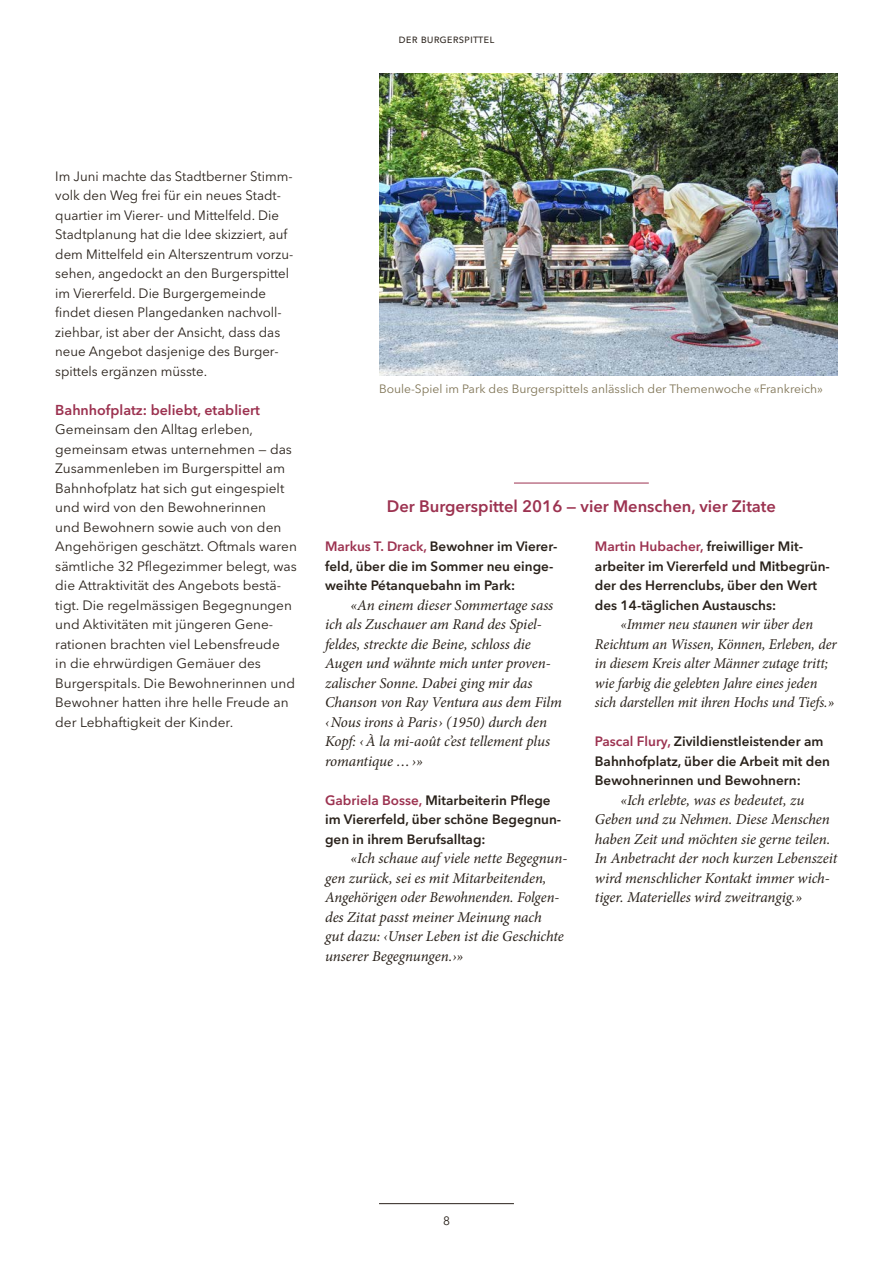
<style>
.page{position:relative;width:893px;height:1263px;background:#fff}
.page>*{position:absolute;margin:0;border:0;box-sizing:border-box;transform-origin:0 0}
.t1{font:600 16.5px "Avenir Next LT Pro";color:#9c3250}
.t2{font:italic 15px/19.5px "Minion Pro";letter-spacing:-.005em;color:#29211a}
.t3{font:600 14.25px "Avenir Next LT Pro";color:#9c3250}
.t4{font:13.5px/19.5px "Avenir Next LT Pro";color:#29211a}
.t5{font:600 13.5px/19.5px "Avenir Next LT Pro";color:#29211a}
.t6{font:12px "Avenir Next LT Pro";color:#7f7455}
.t7{font:12px "Avenir Next LT Pro";color:#29211a}
.s1{color:#9c3250}
</style>
<div class="page">
<hr style="left:379px;top:1203px;width:135px;height:1px;background:#29211a">
<img style="left:379px;top:74px;width:459px;height:302px">
<hr style="left:514px;top:483px;width:135px;height:1px;background:#9c3250">
<p class="t7" style="left:398px;top:32px;width:98px">Der Burgerspittel</p>
<p class="t4" style="left:55px;top:166px;width:240px">Im Juni machte das Stadtberner Stimm&shy;volk den Weg frei für ein neues Stadt&shy;quartier im Vierer- und Mittelfeld. Die Stadtplanung hat die Idee skizziert, auf dem Mittelfeld ein Alterszentrum vorzu&shy;sehen, angedockt an den Burgerspittel im Viererfeld. Die Burgergemeinde findet diesen Plangedanken nachvoll&shy;ziehbar, ist aber der Ansicht, dass das neue Angebot dasjenige des Burger&shy;spittels ergänzen müsste.</p>
<p class="t3" style="left:55px;top:401px;width:206px">Bahnhofplatz: beliebt, etabliert</p>
<p class="t4" style="left:55px;top:420px;width:243px">Gemeinsam den Alltag erleben, gemeinsam etwas unternehmen — das Zusammenleben im Burgerspittel am Bahnhofplatz hat sich gut eingespielt und wird von den Bewohnerinnen<br>und Bewohnern sowie auch von den Angehörigen geschätzt. Oftmals waren sämtliche 32 Pflegezimmer belegt, was die Attraktivität des Angebots bestä&shy;tigt. Die regelmässigen Begegnungen und Aktivitäten mit jüngeren Gene&shy;rationen brachten viel Lebensfreude<br>in die ehrwürdigen Gemäuer des Burgerspitals. Die Bewohnerinnen und Bewohner hatten ihre helle Freude an der Lebhaftigkeit der Kinder.</p>
<p class="t6" style="left:379px;top:382px;width:445px">Boule-Spiel im Park des Burgerspittels anlässlich der Themenwoche «Frankreich»</p>
<p class="t1" style="left:387px;top:496px;width:391px">Der Burgerspittel 2016 — vier Menschen, vier Zitate</p>
<p class="t5" style="left:325px;top:537px;width:234px"><span class="s1">Markus T. Drack,</span> Bewohner im Vierer&shy;feld, über die im Sommer neu einge&shy;weihte Pétanquebahn im Park:</p>
<p class="t2" style="left:325px;top:595px;width:238px;text-indent:26px">«An einem dieser Sommertage sass ich als Zuschauer am Rand des Spiel&shy;feldes, streckte die Beine, schloss die Augen und wähnte mich unter proven&shy;zalischer Sonne. Dabei ging mir das Chanson von Ray Ventura aus dem Film ‹Nous irons à Paris› (1950) durch den Kopf: ‹À la mi-août c’est tellement plus romantique …›»</p>
<p class="t5" style="left:325px;top:790px;width:238px"><span class="s1">Gabriela Bosse,</span> Mitarbeiterin Pflege im Viererfeld, über schöne Begegnun&shy;gen in ihrem Berufsalltag:</p>
<p class="t2" style="left:325px;top:849px;width:244px;text-indent:26px">«Ich schaue auf viele nette Begegnun&shy;gen zurück, sei es mit Mitarbeitenden, Angehörigen oder Bewohnenden. Folgen&shy;des Zitat passt meiner Meinung nach<br>gut dazu: ‹Unser Leben ist die Geschichte unserer Begegnungen.›»</p>
<p class="t5" style="left:595px;top:537px;width:237px"><span class="s1">Martin Hubacher,</span> freiwilliger Mit&shy;arbeiter im Viererfeld und Mitbegrün&shy;der des Herrenclubs, über den Wert des 14-täglichen Austauschs:</p>
<p class="t2" style="left:595px;top:615px;width:243px;text-indent:26px">«Immer neu staunen wir über den Reichtum an Wissen, Können, Erleben, der in diesem Kreis alter Männer zutage tritt; wie farbig die gelebten Jahre eines jeden sich darstellen mit ihren Hochs und Tiefs.»</p>
<p class="t5" style="left:595px;top:732px;width:237px"><span class="s1">Pascal Flury,</span> Zivildienstleistender am<br>Bahnhofplatz, über die Arbeit mit den<br>Bewohnerinnen und Bewohnern:</p>
<p class="t2" style="left:595px;top:790px;width:244px;text-indent:26px">«Ich erlebte, was es bedeutet, zu Geben und zu Nehmen. Diese Menschen haben Zeit und möchten sie gerne teilen.<br>In Anbetracht der noch kurzen Lebenszeit wird menschlicher Kontakt immer wich&shy;tiger. Materielles wird zweitrangig.»</p>
<p class="t7" style="left:443px;top:1214px;width:8px">8</p>
</div>
